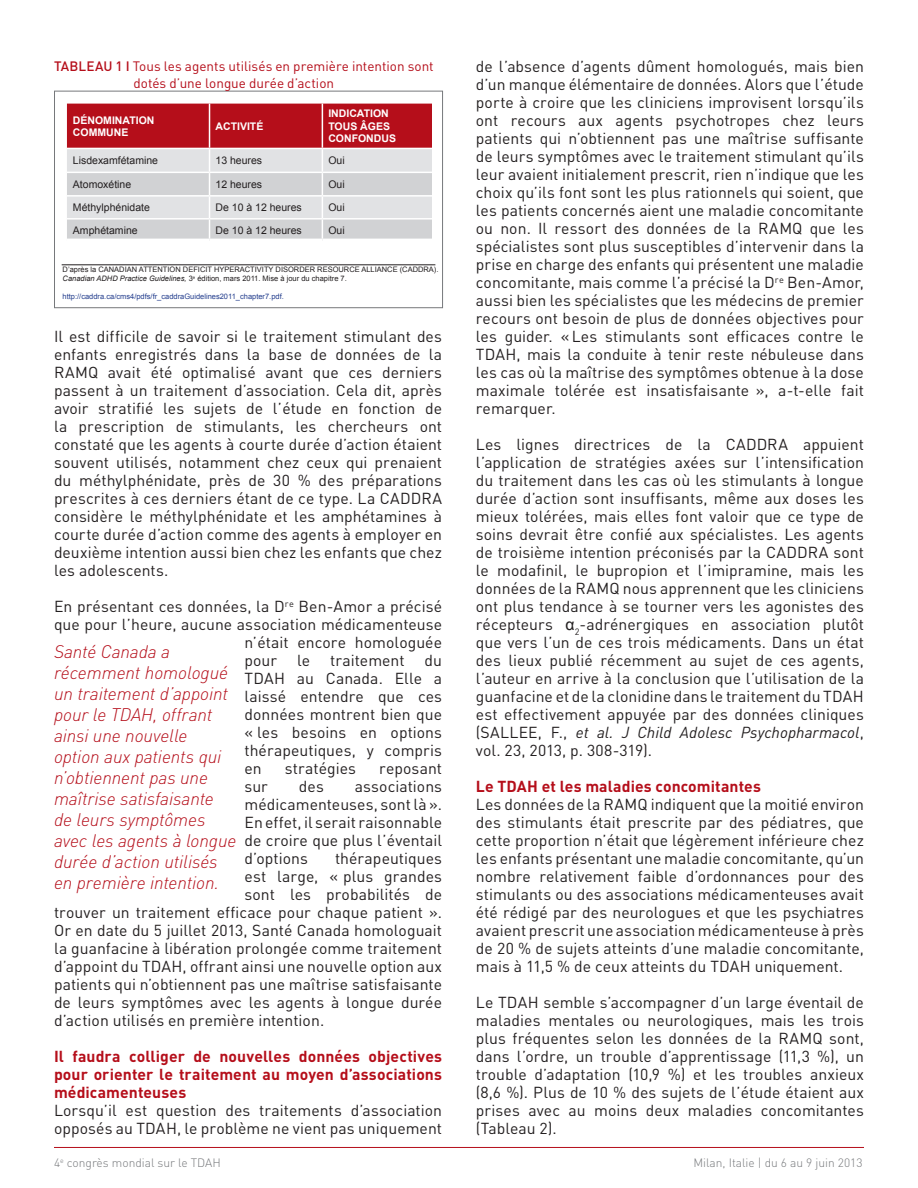
<style>
.page{position:relative;width:918px;height:1188px;background:#fff}
.page>*{position:absolute;margin:0;border:0;box-sizing:border-box;transform-origin:0 0}
.t1{font:italic 300 18px/21px "DIN";letter-spacing:-.005em;color:#b50e1a}
.t2{font:15.75px/18px "DIN";letter-spacing:.005em;color:#231f20;text-align:justify}
.t3{font:700 15.75px/18px "DIN";letter-spacing:.005em;color:#b50e1a;text-align:justify}
.t4{font:13.5px/16.5px "DIN";color:#b50e1a}
.t5{font:300 12px "DIN";color:#76787b}
.t6{font:10.5px "Arial";color:#231f20}
.t7{font:700 10.5px/12.6px "Arial";color:#fff}
.t8{font:7.5px/9px "Arial";color:#231f20}
.t9{font:7.5px "Arial";color:#253f8e}
.s1{font-weight:500}
.s2{font-style:italic}
.s3{font-family:"Arial"}
</style>
<div class="page">
<hr style="left:54px;top:1147px;width:810px;height:1px;background:#b50e1a">
<div style="left:54px;top:91px;width:389px;height:217px;border:1px solid #76787b"></div>
<svg style="left:67px;top:104px;width:365px;height:136px;background:#d09ba0"></svg>
<hr style="left:62px;top:265px;width:373px;height:1px;background:#231f20">
<p class="t4" style="left:134px;top:58px;width:302px;text-indent:-80px"><span class="s1">TABLEAU 1 I</span> Tous les agents utilisés en première intention sont dotés d’une longue durée d’action</p>
<p class="t7" style="left:73px;top:114px;width:83px">DÉNOMINATION<br>COMMUNE</p>
<p class="t7" style="left:216px;top:120px;width:49px">ACTIVITÉ</p>
<p class="t7" style="left:328px;top:108px;width:69px">INDICATION<br>TOUS ÂGES<br>CONFONDUS</p>
<p class="t6" style="left:73px;top:154px;width:87px">Lisdexamfétamine</p>
<p class="t6" style="left:216px;top:154px;width:48px">13 heures</p>
<p class="t6" style="left:328px;top:154px;width:18px">Oui</p>
<p class="t6" style="left:73px;top:177px;width:60px">Atomoxétine</p>
<p class="t6" style="left:216px;top:177px;width:48px">12 heures</p>
<p class="t6" style="left:328px;top:177px;width:18px">Oui</p>
<p class="t6" style="left:73px;top:201px;width:79px">Méthylphénidate</p>
<p class="t6" style="left:216px;top:201px;width:88px">De 10 à 12 heures</p>
<p class="t6" style="left:328px;top:201px;width:18px">Oui</p>
<p class="t6" style="left:73px;top:223px;width:66px">Amphétamine</p>
<p class="t6" style="left:216px;top:223px;width:88px">De 10 à 12 heures</p>
<p class="t6" style="left:328px;top:223px;width:18px">Oui</p>
<p class="t8" style="left:63px;top:265px;width:377px">D’après la CANADIAN ATTENTION DEFICIT HYPERACTIVITY DISORDER RESOURCE ALLIANCE (CADDRA).<br><span class="s2">Canadian ADHD Practice Guidelines,</span> 3<sup>e</sup> édition, mars 2011. Mise à jour du chapitre 7.</p>
<p class="t9" style="left:63px;top:292px;width:223px">http://caddra.ca/cms4/pdfs/fr_caddraGuidelines2011_chapter7.pdf.</p>
<p class="t2" style="left:54px;top:327px;width:390px">Il est difficile de savoir si le traitement stimulant des enfants enregistrés dans la base de données de la RAMQ avait été optimalisé avant que ces derniers passent à un traitement d’association. Cela dit, après avoir stratifié les sujets de l’étude en fonction de la prescription de stimulants, les chercheurs ont constaté que les agents à courte durée d’action étaient souvent utilisés, notamment chez ceux qui prenaient du méthylphénidate, près de 30 % des préparations prescrites à ces derniers étant de ce type. La CADDRA considère le méthylphénidate et les amphétamines à courte durée d’action comme des agents à employer en deuxième intention aussi bien chez les enfants que chez les adolescents.</p>
<p class="t2" style="left:54px;top:597px;width:390px">En présentant ces données, la D<sup>re</sup> Ben-Amor a précisé</p>
<p class="t2" style="left:54px;top:615px;width:390px">que pour l’heure, aucune association médicamenteuse</p>
<p class="t2" style="left:245px;top:633px;width:199px">n’était encore homologuée</p>
<p class="t2" style="left:245px;top:651px;width:34px">pour</p>
<p class="t2" style="left:297px;top:651px;width:15px">le</p>
<p class="t2" style="left:330px;top:651px;width:76px">traitement</p>
<p class="t1" style="left:54px;top:641px;width:184px">Santé Canada a récemment homologué un traitement d’appoint pour le TDAH, offrant ainsi une nouvelle option aux patients qui n’obtiennent pas une maîtrise satisfaisante de leurs symptômes avec les agents à longue durée d’action utilisés en première intention.</p>
<p class="t2" style="left:245px;top:651px;width:199px;text-indent:180px">du TDAH au Canada. Elle a laissé entendre que ces données montrent bien que « les besoins en options thérapeutiques, y compris en</p>
<p class="t2" style="left:285px;top:759px;width:73px">stratégies</p>
<p class="t2" style="left:379px;top:759px;width:64px">reposant</p>
<p class="t2" style="left:245px;top:777px;width:199px;text-indent:110px">associations médicamenteuses, sont là ».<br>En effet, il serait raisonnable de croire que plus l’éventail d’options</p>
<p class="t2" style="left:245px;top:777px;width:25px">sur</p>
<p class="t2" style="left:299px;top:777px;width:27px">des</p>
<p class="t2" style="left:335px;top:849px;width:109px">thérapeutiques</p>
<p class="t2" style="left:245px;top:867px;width:199px">est large, « plus grandes</p>
<p class="t2" style="left:245px;top:885px;width:199px">sont les probabilités de</p>
<p class="t2" style="left:54px;top:903px;width:390px">trouver un traitement efficace pour chaque patient ».</p>
<p class="t2" style="left:54px;top:921px;width:390px">Or en date du 5 juillet 2013, Santé Canada homologuait</p>
<p class="t2" style="left:54px;top:939px;width:390px">la guanfacine à libération prolongée comme traitement</p>
<p class="t2" style="left:54px;top:957px;width:390px">d’appoint du TDAH, offrant ainsi une nouvelle option aux</p>
<p class="t2" style="left:54px;top:975px;width:390px">patients qui n’obtiennent pas une maîtrise satisfaisante</p>
<p class="t2" style="left:54px;top:993px;width:390px">de leurs symptômes avec les agents à longue durée</p>
<p class="t2" style="left:54px;top:1011px;width:272px">d’action utilisés en première intention.</p>
<p class="t3" style="left:54px;top:1047px;width:390px">Il faudra colliger de nouvelles données objectives pour orienter le traitement au moyen d’associations médicamenteuses</p>
<p class="t2" style="left:54px;top:1101px;width:390px">Lorsqu’il est question des traitements d’association opposés au TDAH, le problème ne vient pas uniquement</p>
<p class="t2" style="left:476px;top:57px;width:390px">de l’absence d’agents dûment homologués, mais bien d’un manque élémentaire de données. Alors que l’étude porte à croire que les cliniciens improvisent lorsqu’ils ont recours aux agents psychotropes chez leurs patients qui n’obtiennent pas une maîtrise suffisante de leurs symptômes avec le traitement stimulant qu’ils leur avaient initialement prescrit, rien n’indique que les choix qu’ils font sont les plus rationnels qui soient, que les patients concernés aient une maladie concomitante ou non. Il ressort des données de la RAMQ que les spécialistes sont plus susceptibles d’intervenir dans la prise en charge des enfants qui présentent une maladie concomitante, mais comme l’a précisé la D<sup>re</sup> Ben-Amor, aussi bien les spécialistes que les médecins de premier recours ont besoin de plus de données objectives pour les guider. «Les stimulants sont efficaces contre le TDAH, mais la conduite à tenir reste nébuleuse dans les cas où la maîtrise des symptômes obtenue à la dose maximale tolérée est insatisfaisante », a-t-elle fait remarquer.</p>
<p class="t2" style="left:476px;top:435px;width:390px">Les lignes directrices de la CADDRA appuient l’application de stratégies axées sur l’intensification du traitement dans les cas où les stimulants à longue durée d’action sont insuffisants, même aux doses les mieux tolérées, mais elles font valoir que ce type de soins devrait être confié aux spécialistes. Les agents de troisième intention préconisés par la CADDRA sont le modafinil, le bupropion et l’imipramine, mais les données de la RAMQ nous apprennent que les cliniciens ont plus tendance à se tourner vers les agonistes des récepteurs <span class="s3">α</span><sub>2</sub>-adrénergiques en association plutôt que vers l’un de ces trois médicaments. Dans un état des lieux publié récemment au sujet de ces agents, l’auteur en arrive à la conclusion que l’utilisation de la guanfacine et de la clonidine dans le traitement du TDAH est effectivement appuyée par des données cliniques (SALLEE, F., <span class="s2">et al. J Child Adolesc Psychopharmacol</span>, vol. 23, 2013, p. 308-319).</p>
<p class="t3" style="left:476px;top:777px;width:287px">Le TDAH et les maladies concomitantes</p>
<p class="t2" style="left:476px;top:795px;width:390px">Les données de la RAMQ indiquent que la moitié environ des stimulants était prescrite par des pédiatres, que cette proportion n’était que légèrement inférieure chez les enfants présentant une maladie concomitante, qu’un nombre relativement faible d’ordonnances pour des stimulants ou des associations médicamenteuses avait été rédigé par des neurologues et que les psychiatres avaient prescrit une association médicamenteuse à près de 20 % de sujets atteints d’une maladie concomitante, mais à 11,5 % de ceux atteints du TDAH uniquement.</p>
<p class="t2" style="left:476px;top:993px;width:390px">Le TDAH semble s’accompagner d’un large éventail de maladies mentales ou neurologiques, mais les trois plus fréquentes selon les données de la RAMQ sont, dans l’ordre, un trouble d’apprentissage (11,3 %), un trouble d’adaptation (10,9 %) et les troubles anxieux (8,6 %). Plus de 10 % des sujets de l’étude étaient aux prises avec au moins deux maladies concomitantes (Tableau 2).</p>
<p class="t5" style="left:54px;top:1155px;width:168px">4<sup>e</sup> congrès mondial sur le TDAH</p>
<p class="t5" style="left:693px;top:1155px;width:171px">Milan, Italie | du 6 au 9 juin 2013</p>
</div>
